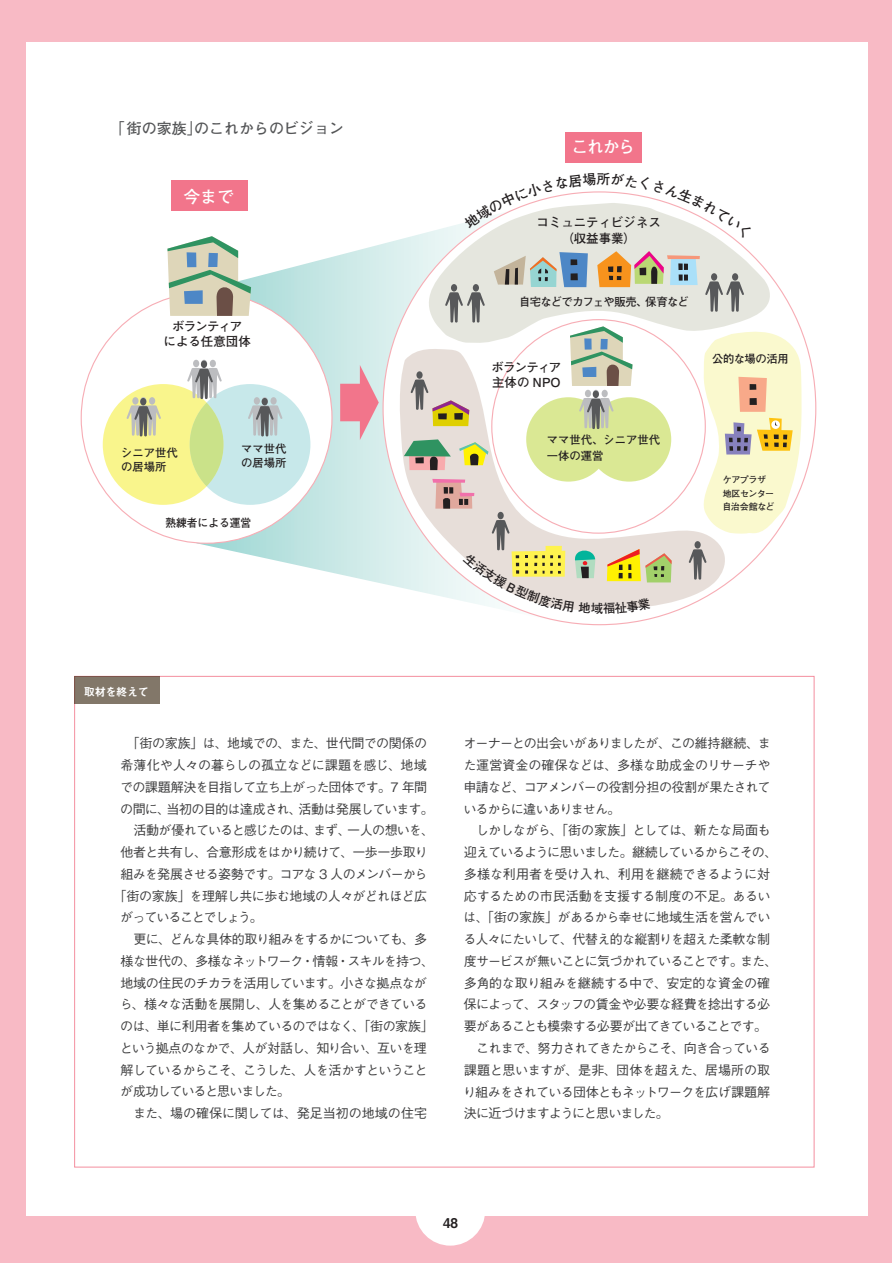
<style>
.page{position:relative;width:893px;height:1263px;background:#fff}
.page>*{position:absolute;margin:0;border:0;box-sizing:border-box;transform-origin:0 0}
.t1{font:700 16.95px "Futo Go B101 Pro";letter-spacing:-.06em;color:#fff}
.t2{font:700 15px "Futo Go B101 Pro";color:#545557}
.t3{font:13.5px "Midashi Go Pro MB31";color:#231f20}
.t4{font:500 13.05px/21.8px "Gothic BBB Pro";letter-spacing:-.055em;color:#3e3e3f;text-align:justify}
.t5{font:500 13.05px "Gothic BBB Pro";letter-spacing:-.015em;color:#3e3e3f}
.t6{font:500 13.05px "Gothic BBB Pro";letter-spacing:-.035em;color:#3e3e3f}
.t7{font:500 13.05px "Gothic BBB Pro";letter-spacing:-.01em;color:#3e3e3f}
.t8{font:500 13.05px "Gothic BBB Pro";letter-spacing:-.08em;color:#3e3e3f}
.t9{font:500 13.05px "Gothic BBB Pro";letter-spacing:-.075em;color:#3e3e3f}
.t10{font:500 13.05px "Gothic BBB Pro";letter-spacing:-.02em;color:#3e3e3f}
.t11{font:500 13.05px "Gothic BBB Pro";letter-spacing:-.1em;color:#3e3e3f}
.t12{font:700 12.45px/15.9px "Futo Go B101 Pro";color:#231f20;text-align:center}
.t13{font:700 12.45px/14.7px "Futo Go B101 Pro";letter-spacing:-.055em;color:#231f20}
.t14{font:700 11.4px/13.6px "Futo Go B101 Pro";color:#231f20}
.t15{font:700 11.4px "Futo Go B101 Pro";letter-spacing:-.055em;color:#231f20}
.t16{font:700 11.4px "Futo Go B101 Pro";color:#231f20;scale:.95 1}
.t17{font:700 11.4px "Futo Go B101 Pro";letter-spacing:-.04em;color:#231f20}
.t18{font:11.25px "Midashi Go Pro MB31";letter-spacing:-.04em;color:#fff}
.t19{font:700 9px/13.6px "Futo Go B101 Pro";letter-spacing:-.055em;color:#231f20}
</style>
<div class="page">
<div style="left:1px;top:0;width:891px;height:1263px;background:#f8bac5"></div>
<div style="left:26px;top:42px;width:841px;height:1174px;background:#fff"></div>
<div style="left:415px;top:1176px;width:70px;height:69px;background:#fff;border-radius:50%"></div>
<div style="left:74px;top:676px;width:86px;height:28px;background:#827769"></div>
<svg style="left:200px;top:232px;width:371px;height:392px"></svg>
<div style="left:383px;top:192px;width:433px;height:433px;background:#fff;border-radius:50%"></div>
<div style="left:171px;top:181px;width:77px;height:30px;background:#f2758b"></div>
<div style="left:565px;top:132px;width:77px;height:30px;background:#f2758b"></div>
<svg style="left:429px;top:223px;width:320px;height:28px;background:#e9ebe5"></svg>
<svg style="left:340px;top:365px;width:39px;height:75px;background:#e1b0ba"></svg>
<div style="left:81px;top:292px;width:251px;height:251px;background:#fff;border-radius:50%"></div>
<svg style="left:167px;top:236px;width:84px;height:80px"></svg>
<svg style="left:103px;top:360px;width:207px;height:145px"></svg>
<svg style="left:463px;top:191px;width:286px;height:48px"></svg>
<svg style="left:404px;top:251px;width:399px;height:363px"></svg>
<p class="t2" style="left:110px;top:117px;width:236px">「街の家族」のこれからのビジョン</p>
<p class="t1" style="left:183px;top:183px;width:52px">今まで</p>
<p class="t12" style="left:164px;top:318px;width:89px;line-height:14.7px">ボランティア<br>による任意団体</p>
<p class="t14" style="left:121px;top:444px;width:58px">シニア世代の居場所</p>
<p class="t14" style="left:241px;top:441px;width:47px">ママ世代の居場所</p>
<p class="t16" style="left:165px;top:513px;width:92px">熟練者による運営</p>
<p class="t1" style="left:571px;top:133px;width:66px">これから</p>
<p class="t12" style="left:536px;top:212px;width:126px">コミュニティビジネス（収益事業）</p>
<p class="t15" style="left:519px;top:293px;width:171px">自宅などでカフェや販売、保育など</p>
<p class="t13" style="left:491px;top:358px;width:71px">ボランティア主体の NPO</p>
<p class="t14" style="left:547px;top:430px;width:115px;line-height:15.9px">ママ世代、シニア世代一体の運営</p>
<p class="t17" style="left:712px;top:349px;width:78px">公的な場の活用</p>
<p class="t19" style="left:722px;top:472px;width:54px">ケアプラザ地区センター自治会館など</p>
<p class="t18" style="left:84px;top:683px;width:67px">取材を終えて</p>
<p class="t6" style="left:127px;top:733px;width:302px">「街の家族」は、地域での、また、世代間での関係の</p>
<p class="t7" style="left:120px;top:755px;width:308px">希薄化や人々の暮らしの孤立などに課題を感じ、地域</p>
<p class="t4" style="left:120px;top:774px;width:309px">での課題解決を目指して立ち上がった団体です。7 年間</p>
<p class="t9" style="left:120px;top:798px;width:315px">の間に、当初の目的は達成され、活動は発展しています。</p>
<p class="t4" style="left:134px;top:818px;width:302px">活動が優れていると感じたのは、まず、一人の想いを、</p>
<p class="t4" style="left:121px;top:840px;width:309px">他者と共有し、合意形成をはかり続けて、一歩一歩取り</p>
<p class="t4" style="left:120px;top:861px;width:309px">組みを発展させる姿勢です。コアな 3 人のメンバーから</p>
<p class="t6" style="left:114px;top:885px;width:315px">「街の家族」を理解し共に歩む地域の人々がどれほど広</p>
<p class="t11" style="left:120px;top:907px;width:144px">がっていることでしょう。</p>
<p class="t4" style="left:133px;top:927px;width:295px">更に、どんな具体的取り組みをするかについても、多</p>
<p class="t4" style="left:121px;top:948px;width:315px">様な世代の、多様なネットワーク・情報・スキルを持つ、</p>
<p class="t4" style="left:121px;top:970px;width:308px">地域の住民のチカラを活用しています。小さな拠点なが</p>
<p class="t4" style="left:120px;top:992px;width:309px">ら、様々な活動を展開し、人を集めることができている</p>
<p class="t4" style="left:120px;top:1014px;width:315px">のは、単に利用者を集めているのではなく、「街の家族」</p>
<p class="t4" style="left:120px;top:1035px;width:309px">という拠点のなかで、人が対話し、知り合い、互いを理</p>
<p class="t4" style="left:121px;top:1057px;width:309px">解しているからこそ、こうした、人を活かすということ</p>
<p class="t9" style="left:120px;top:1081px;width:171px">が成功していると思いました。</p>
<p class="t7" style="left:133px;top:1103px;width:296px">また、場の確保に関しては、発足当初の地域の住宅</p>
<p class="t4" style="left:463px;top:731px;width:309px">オーナーとの出会いがありましたが、この維持継続、また運営資金の確保などは、多様な助成金のリサーチや申請など、コアメンバーの役割分担の役割が果たされているからに違いありません。</p>
<p class="t4" style="left:476px;top:818px;width:296px">しかしながら、「街の家族」としては、新たな局面も</p>
<p class="t8" style="left:464px;top:842px;width:315px">迎えているように思いました。継続しているからこその、</p>
<p class="t5" style="left:464px;top:863px;width:308px">多様な利用者を受け入れ、利用を継続できるように対</p>
<p class="t5" style="left:464px;top:885px;width:308px">応するための市民活動を支援する制度の不足。あるい</p>
<p class="t4" style="left:463px;top:905px;width:309px">は、「街の家族」があるから幸せに地域生活を営んでい</p>
<p class="t4" style="left:463px;top:927px;width:308px">る人々にたいして、代替え的な縦割りを超えた柔軟な制</p>
<p class="t4" style="left:464px;top:948px;width:315px">度サービスが無いことに気づかれていることです。また、</p>
<p class="t5" style="left:464px;top:972px;width:308px">多角的な取り組みを継続する中で、安定的な資金の確</p>
<p class="t4" style="left:464px;top:992px;width:308px">保によって、スタッフの賃金や必要な経費を捻出する必</p>
<p class="t4" style="left:464px;top:1014px;width:305px">要があることも模索する必要が出てきていることです。</p>
<p class="t4" style="left:476px;top:1035px;width:296px">これまで、努力されてきたからこそ、向き合っている</p>
<p class="t10" style="left:464px;top:1059px;width:308px">課題と思いますが、是非、団体を超えた、居場所の取</p>
<p class="t4" style="left:463px;top:1079px;width:309px">り組みをされている団体ともネットワークを広げ課題解</p>
<p class="t8" style="left:464px;top:1103px;width:207px">決に近づけますようにと思いました。</p>
<p class="t3" style="left:443px;top:1212px;width:17px">48</p>
</div>
